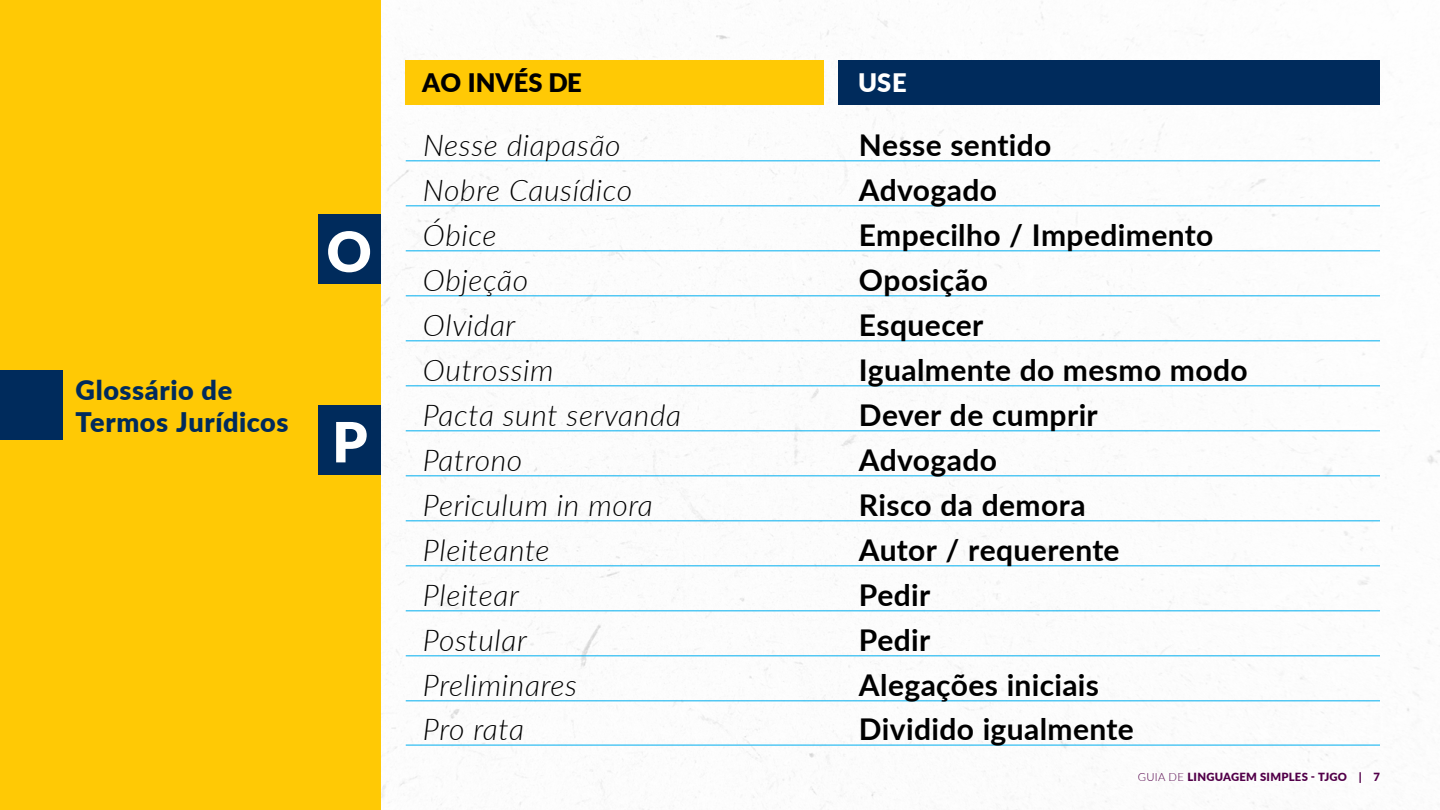
<style>
.page{position:relative;width:1440px;height:810px;background:#fff}
.page>*{position:absolute;margin:0;border:0;box-sizing:border-box;transform-origin:0 0}
.t1{font:900 55.5px "Lato";color:#fff}
.t2{font:700 30px "Lato";letter-spacing:.015em;color:#000}
.t3{font:italic 300 30px "Lato";letter-spacing:.02em;color:#000}
.t4{font:900 27px/31.5px "Lato";letter-spacing:.02em;color:#002b5c}
.t5{font:900 25.5px "Lato";color:#000}
.t6{font:900 25.5px "Lato";color:#fff}
.t7{font:900 11.25px "Lato";letter-spacing:.02em;color:#520049}
.s1{font-weight:300}
</style>
<div class="page">
<img style="left:380px;top:0;width:1060px;height:810px">
<div style="left:0;top:0;width:380px;height:810px;background:#ffc905"></div>
<div style="left:0;top:370px;width:62px;height:70px;background:#002b5c"></div>
<div style="left:406px;top:60px;width:418px;height:44px;background:#ffc905"></div>
<div style="left:838px;top:60px;width:542px;height:44px;background:#002b5c"></div>
<hr style="left:406px;top:161px;width:974px;height:1px;background:#00aeef">
<hr style="left:406px;top:206px;width:974px;height:1px;background:#00aeef">
<hr style="left:406px;top:251px;width:974px;height:1px;background:#00aeef">
<hr style="left:406px;top:296px;width:974px;height:1px;background:#00aeef">
<hr style="left:406px;top:341px;width:974px;height:1px;background:#00aeef">
<hr style="left:406px;top:386px;width:974px;height:1px;background:#00aeef">
<hr style="left:406px;top:431px;width:974px;height:1px;background:#00aeef">
<hr style="left:406px;top:476px;width:974px;height:1px;background:#00aeef">
<hr style="left:406px;top:521px;width:974px;height:1px;background:#00aeef">
<hr style="left:406px;top:566px;width:974px;height:1px;background:#00aeef">
<hr style="left:406px;top:611px;width:974px;height:1px;background:#00aeef">
<hr style="left:406px;top:656px;width:974px;height:1px;background:#00aeef">
<hr style="left:406px;top:701px;width:974px;height:1px;background:#00aeef">
<hr style="left:406px;top:745px;width:974px;height:1px;background:#00aeef">
<div style="left:318px;top:214px;width:62px;height:70px;background:#002b5c"></div>
<div style="left:318px;top:405px;width:62px;height:70px;background:#002b5c"></div>
<h1 class="t1" style="left:327px;top:210px;width:47px">O</h1>
<p class="t4" style="left:75px;top:373px;width:215px">Glossário de<br>Termos Jurídicos</p>
<h1 class="t1" style="left:332px;top:400px;width:37px">P</h1>
<p class="t5" style="left:422px;top:64px;width:161px">AO INVÉS DE</p>
<p class="t6" style="left:858px;top:64px;width:50px">USE</p>
<p class="t3" style="left:423px;top:124px;width:199px">Nesse diapasão</p>
<p class="t2" style="left:859px;top:123px;width:194px">Nesse sentido</p>
<p class="t3" style="left:423px;top:169px;width:211px">Nobre Causídico</p>
<p class="t2" style="left:859px;top:168px;width:140px">Advogado</p>
<p class="t3" style="left:423px;top:214px;width:75px">Óbice</p>
<p class="t2" style="left:859px;top:213px;width:356px">Empecilho / Impedimento</p>
<p class="t3" style="left:423px;top:259px;width:107px">Objeção</p>
<p class="t2" style="left:859px;top:258px;width:131px">Oposição</p>
<p class="t3" style="left:423px;top:304px;width:94px">Olvidar</p>
<p class="t2" style="left:859px;top:303px;width:126px">Esquecer</p>
<p class="t3" style="left:423px;top:349px;width:132px">Outrossim</p>
<p class="t2" style="left:859px;top:348px;width:391px">Igualmente do mesmo modo</p>
<p class="t3" style="left:423px;top:394px;width:260px">Pacta sunt servanda</p>
<p class="t2" style="left:859px;top:393px;width:241px">Dever de cumprir</p>
<p class="t3" style="left:423px;top:439px;width:101px">Patrono</p>
<p class="t2" style="left:859px;top:438px;width:140px">Advogado</p>
<p class="t3" style="left:423px;top:484px;width:231px">Periculum in mora</p>
<p class="t2" style="left:859px;top:483px;width:228px">Risco da demora</p>
<p class="t3" style="left:423px;top:529px;width:128px">Pleiteante</p>
<p class="t2" style="left:859px;top:528px;width:262px">Autor / requerente</p>
<p class="t3" style="left:423px;top:574px;width:97px">Pleitear</p>
<p class="t2" style="left:859px;top:573px;width:73px">Pedir</p>
<p class="t3" style="left:423px;top:619px;width:105px">Postular</p>
<p class="t2" style="left:859px;top:618px;width:73px">Pedir</p>
<p class="t3" style="left:423px;top:664px;width:155px">Preliminares</p>
<p class="t2" style="left:859px;top:663px;width:242px">Alegações iniciais</p>
<p class="t3" style="left:423px;top:709px;width:103px">Pro rata</p>
<p class="t2" style="left:859px;top:707px;width:277px">Dividido igualmente</p>
<p class="t7" style="left:1138px;top:768px;width:243px"><span class="s1">GUIA DE</span> LINGUAGEM SIMPLES - TJGO | 7</p>
</div>
